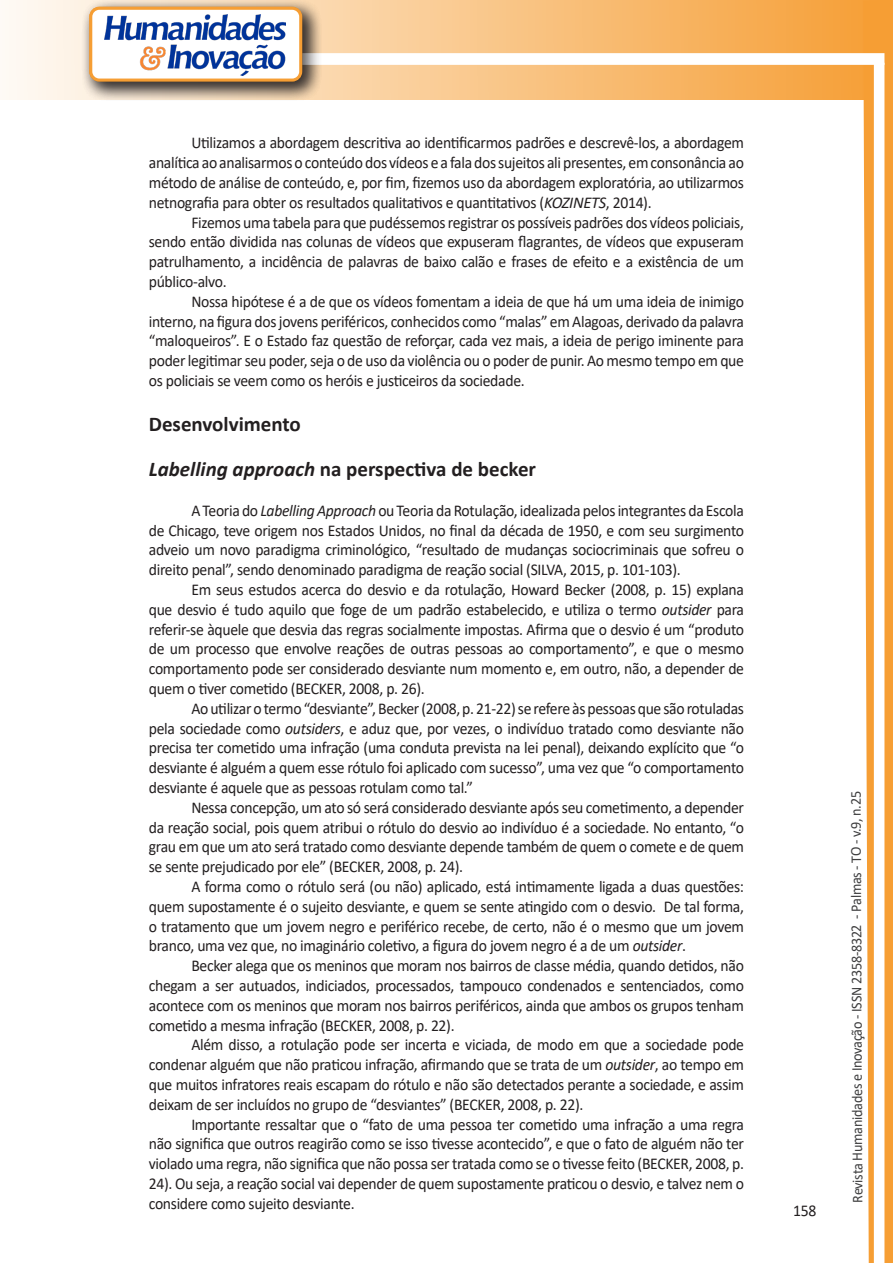
<style>
.page{position:relative;width:893px;height:1263px;background:#fff}
.page>*{position:absolute;margin:0;border:0;box-sizing:border-box;transform-origin:0 0}
.Titulo_2{font:700 21px "Calibri";color:#231f20}
.texto{font:16.5px/19.8px "Calibri";letter-spacing:-.02em;color:#231f20;text-align:justify;scale:.95 1}
.t1{font:15px "Calibri";letter-spacing:-.025em;color:#3e3e3f;scale:.95 1}
.s1{font-style:italic}
</style>
<div class="page">
<svg style="left:5px;top:0;width:858px;height:100px;background:#f9c484"></svg>
<div style="left:302px;top:53px;width:582px;height:12px;background:#fff;border:2px solid #fff"></div>
<svg style="left:863px;top:0;width:30px;height:1263px"></svg>
<div style="left:81px;top:0;width:241px;height:102px;background:#231f20;opacity:.75"></div>
<svg style="left:91px;top:8px;width:210px;height:72px"></svg>
<div style="left:89px;top:7px;width:213px;height:75px;border:3px solid #f69e34;border-radius:9px"></div>
<p class="texto" style="left:149px;top:133px;width:628px;text-indent:43px">Utilizamos a abordagem descritiva ao identificarmos padrões e descrevê-los, a abordagem analítica ao analisarmos o conteúdo dos vídeos e a fala dos sujeitos ali presentes, em consonância ao método de análise de conteúdo, e, por fim, fizemos uso da abordagem exploratória, ao utilizarmos netnografia para obter os resultados qualitativos e quantitativos (<span class="s1">KOZINETS</span>, 2014).</p>
<p class="texto" style="left:149px;top:212px;width:628px;text-indent:43px">Fizemos uma tabela para que pudéssemos registrar os possíveis padrões dos vídeos policiais, sendo então dividida nas colunas de vídeos que expuseram flagrantes, de vídeos que expuseram patrulhamento, a incidência de palavras de baixo calão e frases de efeito e a existência de um público-alvo.</p>
<p class="texto" style="left:149px;top:291px;width:628px;text-indent:43px">Nossa hipótese é a de que os vídeos fomentam a ideia de que há um uma ideia de inimigo interno, na figura dos jovens periféricos, conhecidos como “malas” em Alagoas, derivado da palavra “maloqueiros”. E o Estado faz questão de reforçar, cada vez mais, a ideia de perigo iminente para poder legitimar seu poder, seja o de uso da violência ou o poder de punir. Ao mesmo tempo em que os policiais se veem como os heróis e justiceiros da sociedade.</p>
<p class="Titulo_2" style="left:149px;top:409px;width:154px">Desenvolvimento</p>
<p class="Titulo_2" style="left:149px;top:454px;width:389px"><span class="s1">Labelling approach</span> na perspectiva de becker</p>
<p class="texto" style="left:149px;top:500px;width:628px;text-indent:43px">A Teoria do <span class="s1">Labelling Approach</span> ou Teoria da Rotulação, idealizada pelos integrantes da Escola de Chicago, teve origem nos Estados Unidos, no final da década de 1950, e com seu surgimento adveio um novo paradigma criminológico, “resultado de mudanças sociocriminais que sofreu o direito penal”, sendo denominado paradigma de reação social (SILVA, 2015, p. 101-103).</p>
<p class="texto" style="left:149px;top:579px;width:628px;text-indent:43px">Em seus estudos acerca do desvio e da rotulação, Howard Becker (2008, p. 15) explana que desvio é tudo aquilo que foge de um padrão estabelecido, e utiliza o termo <span class="s1">outsider</span> para referir-se àquele que desvia das regras socialmente impostas. Afirma que o desvio é um “produto de um processo que envolve reações de outras pessoas ao comportamento”, e que o mesmo comportamento pode ser considerado desviante num momento e, em outro, não, a depender de quem o tiver cometido (BECKER, 2008, p. 26).</p>
<p class="texto" style="left:149px;top:698px;width:628px;text-indent:43px">Ao utilizar o termo “desviante”, Becker (2008, p. 21-22) se refere às pessoas que são rotuladas pela sociedade como <span class="s1">outsiders</span>, e aduz que, por vezes, o indivíduo tratado como desviante não precisa ter cometido uma infração (uma conduta prevista na lei penal), deixando explícito que “o desviante é alguém a quem esse rótulo foi aplicado com sucesso”, uma vez que “o comportamento desviante é aquele que as pessoas rotulam como tal.”</p>
<p class="texto" style="left:149px;top:797px;width:628px;text-indent:43px">Nessa concepção, um ato só será considerado desviante após seu cometimento, a depender da reação social, pois quem atribui o rótulo do desvio ao indivíduo é a sociedade. No entanto, “o grau em que um ato será tratado como desviante depende também de quem o comete e de quem se sente prejudicado por ele” (BECKER, 2008, p. 24).</p>
<p class="texto" style="left:149px;top:876px;width:628px;text-indent:43px">A forma como o rótulo será (ou não) aplicado, está intimamente ligada a duas questões: quem supostamente é o sujeito desviante, e quem se sente atingido com o desvio. De tal forma, o tratamento que um jovem negro e periférico recebe, de certo, não é o mesmo que um jovem branco, uma vez que, no imaginário coletivo, a figura do jovem negro é a de um <span class="s1">outsider</span>.</p>
<p class="texto" style="left:149px;top:955px;width:628px;text-indent:43px">Becker alega que os meninos que moram nos bairros de classe média, quando detidos, não chegam a ser autuados, indiciados, processados, tampouco condenados e sentenciados, como acontece com os meninos que moram nos bairros periféricos, ainda que ambos os grupos tenham cometido a mesma infração (BECKER, 2008, p. 22).</p>
<p class="texto" style="left:149px;top:1034px;width:628px;text-indent:43px">Além disso, a rotulação pode ser incerta e viciada, de modo em que a sociedade pode condenar alguém que não praticou infração, afirmando que se trata de um <span class="s1">outsider</span>, ao tempo em que muitos infratores reais escapam do rótulo e não são detectados perante a sociedade, e assim deixam de ser incluídos no grupo de “desviantes” (BECKER, 2008, p. 22).</p>
<p class="texto" style="left:149px;top:1114px;width:628px;text-indent:43px">Importante ressaltar que o “fato de uma pessoa ter cometido uma infração a uma regra não significa que outros reagirão como se isso tivesse acontecido”, e que o fato de alguém não ter violado uma regra, não significa que não possa ser tratada como se o tivesse feito (BECKER, 2008, p.<br>24). Ou seja, a reação social vai depender de quem supostamente praticou o desvio, e talvez nem o considere como sujeito desviante.</p>
<p class="texto" style="left:793px;top:1200px;width:26px">158</p>
<p class="t1" style="left:846px;top:1203px;width:435px;rotate:-90deg">Revista Humanidades e Inovação - ISSN 2358-8322 - Palmas - TO - v.9, n.25</p>
</div>
